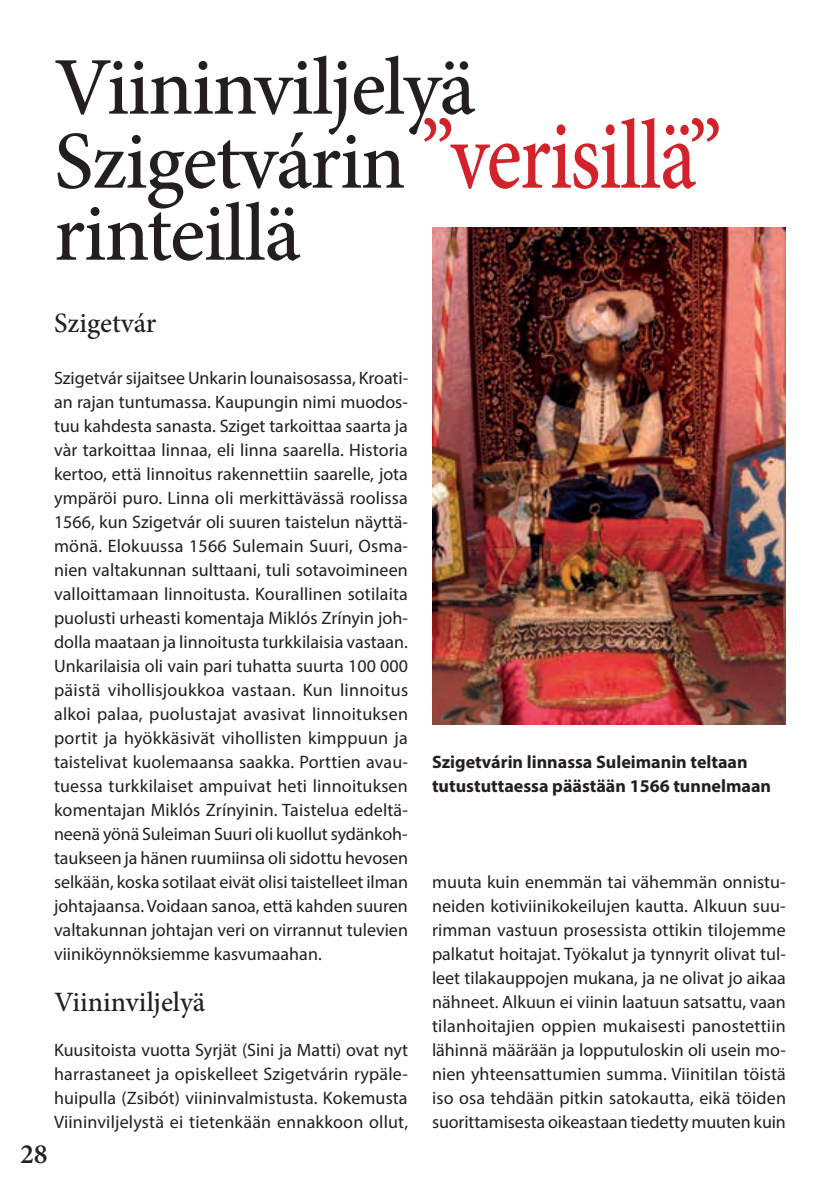
<style>
.page{position:relative;width:840px;height:1191px;background:#fff}
.page>*{position:absolute;margin:0;border:0;box-sizing:border-box;transform-origin:0 0}
.t1{font:500 82px/73px "Minion Pro";letter-spacing:-.02em;color:#231f20}
.t2{font:500 28px "Minion Pro";color:#231f20}
.t3{font:600 28px "Minion Pro";color:#231f20}
.t4{font:18px/24px "Myriad Pro";color:#231f20;text-align:justify}
.t5{font:700 18px/24px "Myriad Pro";color:#231f20}
.s1{font-size:98.4px;color:#d2232a}
</style>
<div class="page">
<img style="left:432px;top:227px;width:353px;height:497px">
<h1 class="t1" style="left:54px;top:51px;width:669px">Viininviljelyä<br>Szigetvárin <span class="s1">”verisillä” </span>rinteillä</h1>
<h2 class="t2" style="left:54px;top:304px;width:104px">Szigetvár</h2>
<p class="t4" style="left:54px;top:366px;width:355px">Szigetvár sijaitsee Unkarin lounaisosassa, Kroati&shy;an rajan tuntumassa. Kaupungin nimi muodos&shy;tuu kahdesta sanasta. Sziget tarkoittaa saarta ja vàr tarkoittaa linnaa, eli linna saarella. Historia kertoo, että linnoitus rakennettiin saarelle, jota ympäröi puro. Linna oli merkittävässä roolissa 1566, kun Szigetvár oli suuren taistelun näyttä&shy;mönä. Elokuussa 1566 Sulemain Suuri, Osma&shy;nien valtakunnan sulttaani, tuli sotavoimineen valloittamaan linnoitusta. Kourallinen sotilaita puolusti urheasti komentaja Miklós Zrínyin joh&shy;dolla maataan ja linnoitusta turkkilaisia vastaan.<br>Unkarilaisia oli vain pari tuhatta suurta 100 000 päistä vihollisjoukkoa vastaan. Kun linnoitus alkoi palaa, puolustajat avasivat linnoituksen portit ja hyökkäsivät vihollisten kimppuun ja taistelivat kuolemaansa saakka. Porttien avau&shy;tuessa turkkilaiset ampuivat heti linnoituksen komentajan Miklós Zrínyinin. Taistelua edeltä&shy;neenä yönä Suleiman Suuri oli kuollut sydänkoh&shy;taukseen ja hänen ruumiinsa oli sidottu hevosen selkään, koska sotilaat eivät olisi taistelleet ilman johtajaansa. Voidaan sanoa, että kahden suuren valtakunnan johtajan veri on virrannut tulevien viiniköynnöksiemme kasvumaahan.</p>
<h2 class="t2" style="left:54px;top:983px;width:153px">Viininviljelyä</h2>
<p class="t4" style="left:54px;top:1038px;width:355px">Kuusitoista vuotta Syrjät (Sini ja Matti) ovat nyt harrastaneet ja opiskelleet Szigetvárin rypäle&shy;huipulla (Zsibót) viininvalmistusta. Kokemusta Viininviljelystä ei tietenkään ennakkoon ollut,</p>
<h2 class="t3" style="left:20px;top:1135px;width:29px">28</h2>
<p class="t5" style="left:432px;top:749px;width:340px">Szigetvárin linnassa Suleimanin teltaan tutustuttaessa päästään 1566 tunnelmaan</p>
<p class="t4" style="left:432px;top:870px;width:355px">muuta kuin enemmän tai vähemmän onnistu&shy;neiden kotiviinikokeilujen kautta. Alkuun suu&shy;rimman vastuun prosessista ottikin tilojemme palkatut hoitajat. Työkalut ja tynnyrit olivat tul&shy;leet tilakauppojen mukana, ja ne olivat jo aikaa nähneet. Alkuun ei viinin laatuun satsattu, vaan tilanhoitajien oppien mukaisesti panostettiin lähinnä määrään ja lopputuloskin oli usein mo&shy;nien yhteensattumien summa. Viinitilan töistä iso osa tehdään pitkin satokautta, eikä töiden suorittamisesta oikeastaan tiedetty muuten kuin</p>
</div>
